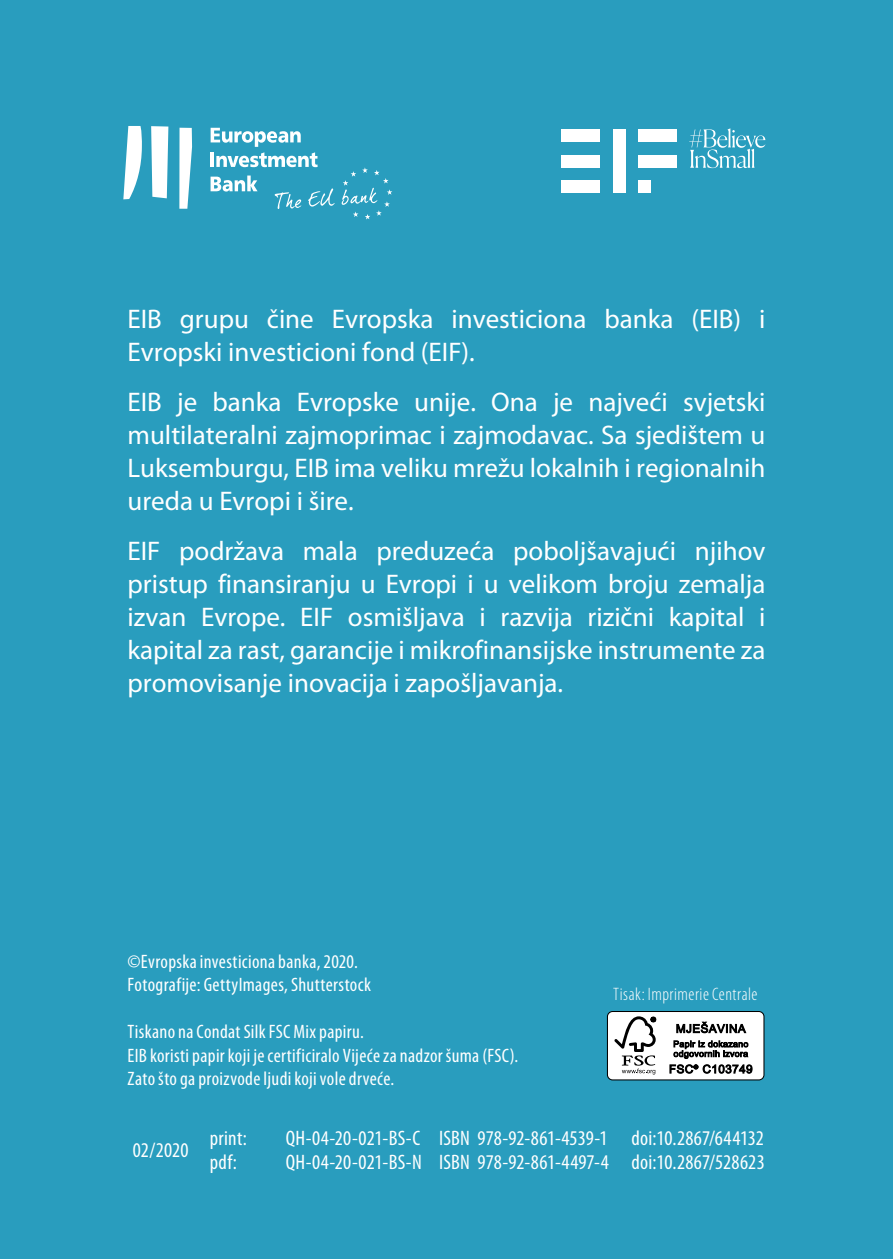
<style>
.page{position:relative;width:893px;height:1259px;background:#299dbe}
.page>*{position:absolute;margin:0;border:0;box-sizing:border-box;transform-origin:0 0}
.t1{font:27px/33px "Myriad Pro";color:#fff;text-align:justify}
.t2{font:condensed 21px "Myriad Pro";letter-spacing:.01em;color:#fff}
.t3{font:condensed 19.5px/23.4px "Myriad Pro";letter-spacing:.02em;color:#fff}
.t4{font:300 condensed 18px "Myriad Pro";letter-spacing:.025em;color:#fff}
</style>
<div class="page">
<svg style="left:275px;top:192px;width:26px;height:17px"></svg>
<svg style="left:308px;top:188px;width:27px;height:19px"></svg>
<svg style="left:211px;top:128px;width:107px;height:39px"></svg>
<svg style="left:211px;top:175px;width:47px;height:16px"></svg>
<svg style="left:123px;top:126px;width:19px;height:73px"></svg>
<svg style="left:151px;top:126px;width:17px;height:72px"></svg>
<svg style="left:179px;top:128px;width:13px;height:81px"></svg>
<svg style="left:342px;top:167px;width:50px;height:52px"></svg>
<div style="left:562px;top:129px;width:38px;height:13px;background:#fff"></div>
<div style="left:613px;top:129px;width:12px;height:64px;background:#fff"></div>
<div style="left:638px;top:181px;width:13px;height:12px;background:#fff"></div>
<div style="left:562px;top:155px;width:38px;height:13px;background:#fff"></div>
<div style="left:638px;top:129px;width:38px;height:13px;background:#fff"></div>
<div style="left:638px;top:155px;width:38px;height:13px;background:#fff"></div>
<div style="left:562px;top:181px;width:38px;height:12px;background:#fff"></div>
<svg style="left:689px;top:128px;width:76px;height:40px"></svg>
<div style="left:607px;top:1011px;width:157px;height:69px;background:#fff;border-radius:5px"></div>
<div style="left:607px;top:1011px;width:157px;height:69px;border:1px solid #000;border-radius:5px"></div>
<svg style="left:614px;top:1016px;width:42px;height:58px"></svg>
<svg style="left:669px;top:1021px;width:83px;height:52px"></svg>
<p class="t1" style="left:128px;top:302px;width:639px">EIB grupu čine Evropska investiciona banka (EIB) i<br>Evropski investicioni fond (EIF).</p>
<p class="t1" style="left:128px;top:385px;width:639px">EIB je banka Evropske unije. Ona je najveći svjetski multilateralni zajmoprimac i zajmodavac. Sa sjedištem u Luksemburgu, EIB ima veliku mrežu lokalnih i regionalnih ureda u Evropi i šire.</p>
<p class="t1" style="left:128px;top:534px;width:639px">EIF podržava mala preduzeća poboljšavajući njihov pristup finansiranju u Evropi i u velikom broju zemalja izvan Evrope. EIF osmišljava i razvija rizični kapital i kapital za rast, garancije i mikrofinansijske instrumente za promovisanje inovacija i zapošljavanja.</p>
<p class="t3" style="left:128px;top:950px;width:245px">©Evropska investiciona banka, 2020.<br>Fotografije: GettyImages, Shutterstock</p>
<p class="t3" style="left:128px;top:1020px;width:392px">Tiskano na Condat Silk FSC Mix papiru.<br>EIB koristi papir koji je certificiralo Vijeće za nadzor šuma (FSC).<br>Zato što ga proizvode ljudi koji vole drveće.</p>
<p class="t4" style="left:613px;top:984px;width:146px">Tisak: Imprimerie Centrale</p>
<p class="t2" style="left:133px;top:1139px;width:57px">02/2020</p>
<p class="t2" style="left:210px;top:1126px;width:39px">print:</p>
<p class="t2" style="left:286px;top:1126px;width:480px">QH-04-20-021-BS-C ISBN 978-92-861-4539-1 doi:10.2867/644132</p>
<p class="t2" style="left:210px;top:1151px;width:29px">pdf:</p>
<p class="t2" style="left:286px;top:1151px;width:480px">QH-04-20-021-BS-N ISBN 978-92-861-4497-4 doi:10.2867/528623</p>
</div>
